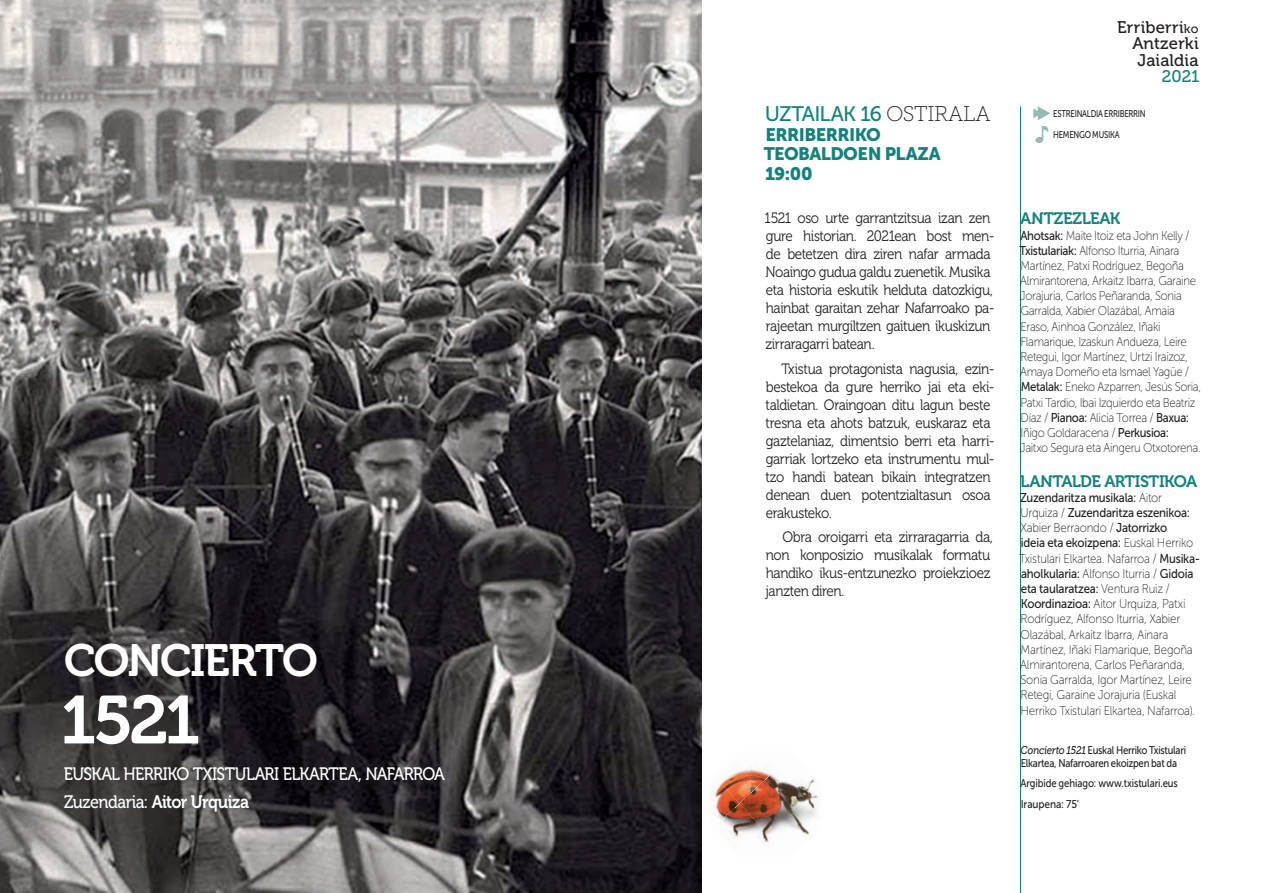
<style>
.page{position:relative;width:1263px;height:893px;background:#fff}
.page>*{position:absolute;margin:0;border:0;box-sizing:border-box;transform-origin:0 0}
.t1{font:67.5px "Museo 700";color:#fff}
.t2{font:45px "Museo 700";letter-spacing:-.045em;color:#fff}
.t3{font:21px "Museo Sans 500";letter-spacing:-.035em;color:#16817c}
.t4{font:18px "Museo 500";letter-spacing:-.035em;color:#fff;scale:.9 1}
.t5{font:18px/19.5px "Museo Sans 900";letter-spacing:-.035em;color:#16817c}
.t6{font:18px "Museo 700";letter-spacing:-.035em;color:#fff;scale:.9 1}
.t7{font:16.8px/16.5px "Museo 500";letter-spacing:.01em;color:#231f20;text-align:right}
.t8{font:16.8px "Museo 500";color:#16817c}
.t9{font:16.5px "Museo 700";letter-spacing:-.03em;color:#16817c}
.t10{font:15px/18px "Museo 300";letter-spacing:-.03em;color:#231f20;scale:.9 1}
.t11{font:12.75px/15.1px "Museo Sans 100";letter-spacing:-.025em;color:#231f20;scale:.89 1}
.t12{font:12.75px/15.1px "Museo Sans 100";letter-spacing:-.025em;color:#231f20;scale:.9 1}
.t13{font:12.75px/15.1px "Museo Sans 500";letter-spacing:-.02em;color:#231f20;scale:.9 1}
.t14{font:11.25px/12.1px "Museo Sans 500";letter-spacing:-.02em;color:#231f20;scale:.85 1}
.t15{font:9.75px/21.3px "Museo Sans 500";letter-spacing:-.03em;color:#231f20;scale:.79 1}
.s1{font-family:"Museo 500"}
.s2{font-family:"Museo Slab 100";font-size:21.15px;color:#231f20}
.s3{font-size:12.6px}
.s4{font-family:"Museo Sans 500"}
.s5{font-family:"Museo Sans 100"}
.s6{font-family:"Museo Slab 500";font-style:italic}
</style>
<div class="page">
<hr style="left:1020px;top:106px;width:1px;height:787px;background:#16817c">
<img style="left:0;top:0;width:702px;height:893px">
<svg style="left:1033px;top:106px;width:17px;height:14px"></svg>
<svg style="left:1035px;top:126px;width:14px;height:17px"></svg>
<img style="left:730px;top:768px;width:48px;height:11px">
<img style="left:739px;top:779px;width:78px;height:57px">
<img style="left:729px;top:803px;width:61px;height:42px">
<img style="left:711px;top:776px;width:28px;height:52px">
<h2 class="t2" style="left:64px;top:635px;width:255px">CONCIERTO</h2>
<h1 class="t1" style="left:60px;top:682px;width:142px">1521</h1>
<p class="t4" style="left:64px;top:764px;width:425px">EUSKAL HERRIKO TXISTULARI ELKARTEA, NAFARROA</p>
<p class="t6" style="left:64px;top:792px;width:207px"><span class="s1">Zuzendaria:</span> Aitor Urquiza</p>
<h3 class="t3" style="left:765px;top:102px;width:227px">UZTAILAK 16 <span class="s2">OSTIRALA</span></h3>
<p class="t5" style="left:764px;top:125px;width:179px">ERRIBERRIKO<br>TEOBALDOEN PLAZA<br>19:00</p>
<p class="t10" style="left:765px;top:209px;width:257px">1521 oso urte garrantzitsua izan zen gure historian. 2021ean bost men&shy;de betetzen dira ziren nafar armada Noaingo gudua galdu zuenetik. Musika eta historia eskutik helduta datozkigu, hainbat garaitan zehar Nafarroako pa&shy;rajeetan murgiltzen gaituen ikuskizun zirraragarri batean.</p>
<p class="t10" style="left:766px;top:360px;width:256px;text-indent:16px">Txistua protagonista nagusia, ezin&shy;bestekoa da gure herriko jai eta eki&shy;taldietan. Oraingoan ditu lagun beste tresna eta ahots batzuk, euskaraz eta gaztelaniaz, dimentsio berri eta harri&shy;garriak lortzeko eta instrumentu mul&shy;tzo handi batean bikain integratzen denean duen potentzialtasun osoa erakusteko.</p>
<p class="t10" style="left:765px;top:528px;width:254px;text-indent:17px">Obra oroigarri eta zirraragarria da, non konposizio musikalak formatu handiko ikus-entzunezko proiekzioez janzten diren.</p>
<p class="t7" style="left:1117px;top:19px;width:83px">Erriberri<span class="s3">ko<br></span>Antzerki<br>Jaialdia</p>
<p class="t8" style="left:1162px;top:67px;width:39px">2021</p>
<p class="t15" style="left:1053px;top:103px;width:118px">ESTREINALDIA ERRIBERRIN<br>HEMENGO MUSIKA</p>
<p class="t9" style="left:1020px;top:209px;width:101px">ANTZEZLEAK</p>
<p class="t11" style="left:1020px;top:228px;width:205px"><span class="s4">Ahotsak:</span> Maite Itoiz eta John Kelly / <span class="s4">Txistulariak:</span> Alfonso Iturria, Ainara Martínez, Patxi Rodríguez, Begoña Almirantorena, Arkaitz Ibarra, Garaine Jorajuria, Carlos Peñaranda, Sonia Garralda, Xabier Olazábal, Amaia Eraso, Ainhoa González, Iñaki Flamarique, Izaskun Andueza, Leire Retegui, Igor Martínez, Urtzi Iraizoz, Amaya Domeño eta Ismael Yagüe / <span class="s4">Metalak:</span> Eneko Azparren, Jesús Soria, Patxi Tardio, Ibai Izquierdo eta Beatriz Díaz / <span class="s4">Pianoa:</span> Alicia Torrea / <span class="s4">Baxua:<br></span>Iñigo Goldaracena / <span class="s4">Perkusioa:<br></span>Jaitxo Segura eta Aingeru Otxotorena.</p>
<p class="t9" style="left:1020px;top:472px;width:178px">LANTALDE ARTISTIKOA</p>
<p class="t13" style="left:1020px;top:490px;width:190px">Zuzendaritza musikala: <span class="s5">Aitor<br>Urquiza /</span> Zuzendaritza eszenikoa:</p>
<p class="t12" style="left:1020px;top:520px;width:165px">Xabier Berraondo / <span class="s4">Jatorrizko</span></p>
<p class="t13" style="left:1021px;top:536px;width:193px">ideia eta ekoizpena: <span class="s5">Euskal Herriko</span></p>
<p class="t12" style="left:1019px;top:551px;width:202px">Txistulari Elkartea. Nafarroa / <span class="s4">Musika-</span></p>
<p class="t13" style="left:1021px;top:566px;width:193px">aholkularia: <span class="s5">Alfonso Iturria /</span> Gidoia eta taularatzea: <span class="s5">Ventura Ruiz /</span></p>
<p class="t12" style="left:1020px;top:596px;width:196px"><span class="s4">Koordinazioa:</span> Aitor Urquiza, Patxi Rodríguez, Alfonso Iturria, Xabier Olazábal, Arkaitz Ibarra, Ainara Martínez, Iñaki Flamarique, Begoña Almirantorena, Carlos Peñaranda, Sonia Garralda, Igor Martínez, Leire Retegi, Garaine Jorajuria (Euskal Herriko Txistulari Elkartea, Nafarroa).</p>
<p class="t14" style="left:1020px;top:744px;width:196px"><span class="s6">Concierto 1521</span> Euskal Herriko Txistulari<br>Elkartea, Nafarroaren ekoizpen bat da</p>
<p class="t14" style="left:1020px;top:773px;width:187px;line-height:20.7px">Argibide gehiago: www.txistulari.eus<br>Iraupena: 75’</p>
</div>
